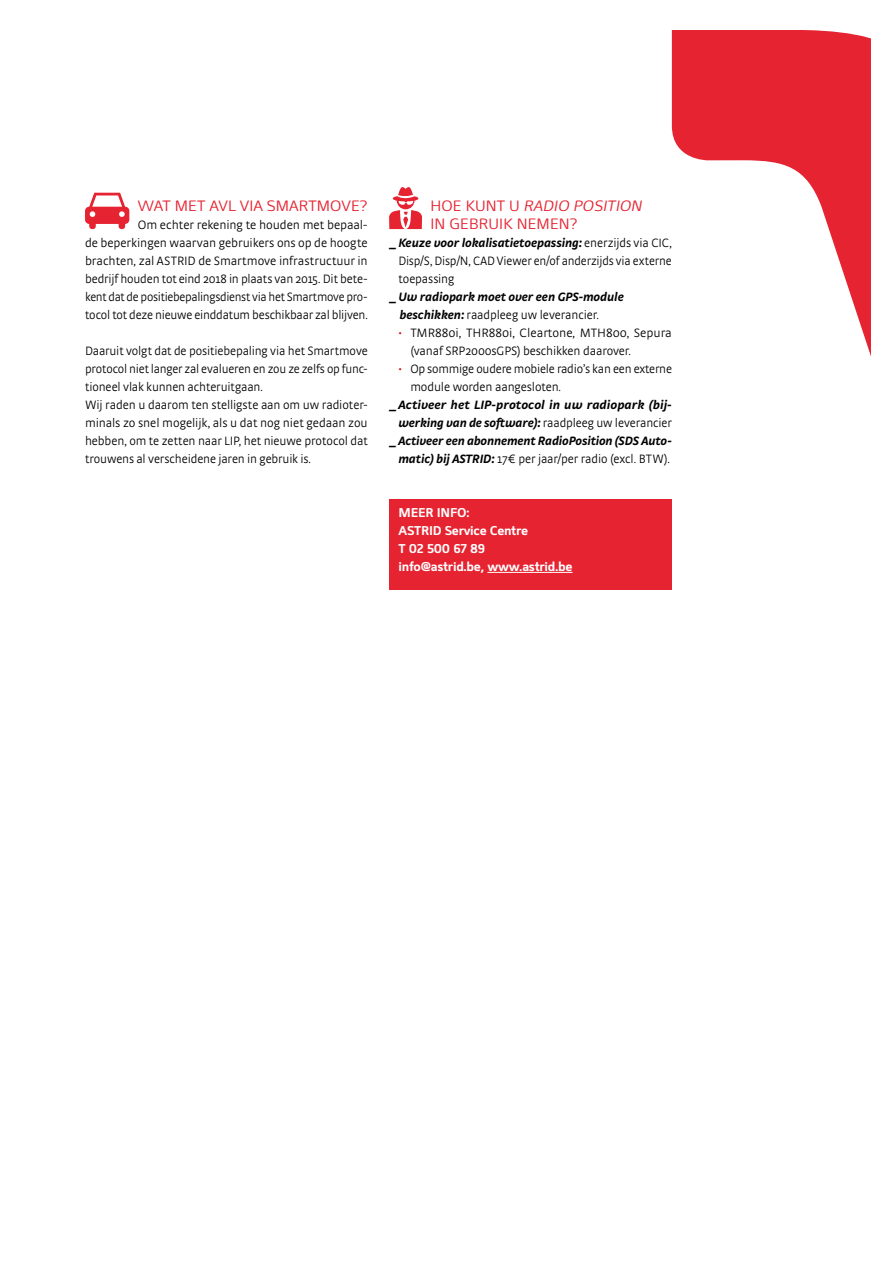
<style>
.page{position:relative;width:893px;height:1263px;background:#fff}
.page>*{position:absolute;margin:0;border:0;box-sizing:border-box;transform-origin:0 0}
.t1{font:300 15px/18px "Mentone";letter-spacing:.005em;color:#e62331}
.t2{font:300 12.75px/18px "Strada";letter-spacing:-.01em;color:#000}
.t3{font:italic 700 12.75px/18px "Strada";letter-spacing:-.01em;color:#000}
.t4{font:700 12.75px/18px "Mentone";letter-spacing:-.025em;color:#fff}
.s1{font-style:italic}
.s2{font-weight:700;font-style:italic}
.s3{font-weight:300;font-style:normal}
.s4{color:#cd1316}
</style>
<div class="page">
<svg style="left:672px;top:30px;width:199px;height:326px"></svg>
<div style="left:389px;top:499px;width:283px;height:90px;background:#e62331"></div>
<hr style="left:487px;top:572px;width:86px;height:1px;background:#fff">
<svg style="left:389px;top:187px;width:33px;height:42px"></svg>
<svg style="left:85px;top:193px;width:44px;height:36px"></svg>
<p class="t1" style="left:138px;top:197px;width:231px">WAT MET AVL VIA SMARTMOVE?</p>
<p class="t2" style="left:85px;top:216px;width:284px;text-align:justify;text-indent:53px">Om echter rekening te houden met bepaal&shy;de beperkingen waarvan gebruikers ons op de hoogte brachten, zal ASTRID de Smartmove infrastructuur in bedrijf houden tot eind 2018 in plaats van 2015. Dit bete&shy;kent dat de positiebepalingsdienst via het Smartmove pro&shy;tocol tot deze nieuwe einddatum beschikbaar zal blijven.</p>
<p class="t2" style="left:85px;top:342px;width:284px">Daaruit volgt dat de positiebepaling via het Smartmove protocol niet langer zal evalueren en zou ze zelfs op func&shy;tioneel vlak kunnen achteruitgaan.<br>Wij raden u daarom ten stelligste aan om uw radioter&shy;minals zo snel mogelijk, als u dat nog niet gedaan zou hebben, om te zetten naar LIP, het nieuwe protocol dat trouwens al verscheidene jaren in gebruik is.</p>
<p class="t1" style="left:431px;top:197px;width:213px">HOE KUNT U <span class="s1">RADIO POSITION<br></span>IN GEBRUIK NEMEN?</p>
<p class="t2" style="left:398px;top:234px;width:275px;text-align:justify;text-indent:-9px"><span class="s2">_ Keuze voor lokalisatietoepassing:</span> enerzijds via CIC, Disp/S, Disp/N, CAD Viewer en/of anderzijds via externe toepassing</p>
<p class="t3" style="left:400px;top:287px;width:226px;text-indent:-11px">_ Uw radiopark moet over een GPS-module beschikken: <span class="s3">raadpleeg uw leverancier.</span></p>
<p class="t2" style="left:410px;top:324px;width:263px;text-indent:-12px"><span class="s4">•</span> TMR880i, THR880i, Cleartone, MTH800, Sepura (vanaf SRP2000sGPS) beschikken daarover.</p>
<p class="t2" style="left:410px;top:360px;width:263px;text-indent:-12px"><span class="s4">•</span> Op sommige oudere mobiele radio’s kan een externe module worden aangesloten.</p>
<p class="t3" style="left:389px;top:395px;width:284px;text-align:right">_ Activeer het LIP-protocol in uw radiopark (bij&shy;werking van de software): <span class="s3">raadpleeg uw leverancier </span>_ Activeer een abonnement RadioPosition (SDS Auto&shy;matic) bij ASTRID: <span class="s3">17€ per jaar/per radio (excl. BTW).</span></p>
<p class="t4" style="left:399px;top:503px;width:175px">MEER INFO:<br>ASTRID Service Centre<br>T 02 500 67 89 info@astrid.be, www.astrid.be</p>
</div>
